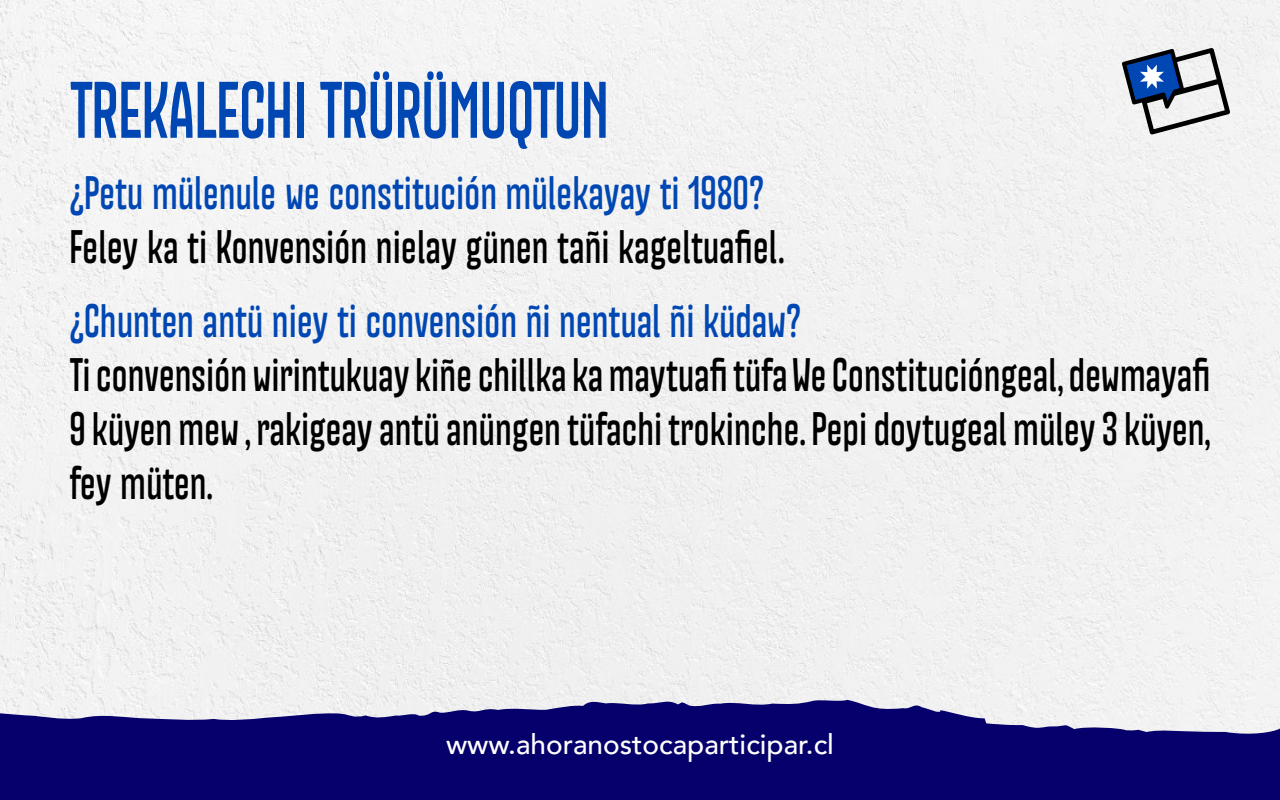
<style>
.page{position:relative;width:1280px;height:800px;background:#fff}
.page>*{position:absolute;margin:0;border:0;box-sizing:border-box;transform-origin:0 0}
.t1{font:500 80px "Mazurquica";letter-spacing:-.015em;color:#0047b3}
.t2{font:500 47px/54px "Mazurquica";letter-spacing:-.005em;color:#000;text-align:justify}
.t3{font:500 47px "Mazurquica";letter-spacing:-.005em;color:#0047b3}
.t4{font:500 28px "Avenir";color:#fff}
</style>
<div class="page">
<div style="left:0;top:0;width:1280px;height:699px;background:#f2f2f2"></div>
<svg style="left:0;top:699px;width:1280px;height:101px;background:#2a2680"></svg>
<svg style="left:1122px;top:48px;width:108px;height:86px"></svg>
<h1 class="t1" style="left:70px;top:58px;width:541px">TREKALECHI TRÜRÜMUQTUN</h1>
<p class="t3" style="left:70px;top:162px;width:696px">¿Petu mülenule we constitución mülekayay ti 1980?</p>
<p class="t2" style="left:70px;top:216px;width:717px">Feley ka ti Konvensión nielay günen tañi kageltuafiel.</p>
<p class="t3" style="left:70px;top:290px;width:733px">¿Chunten antü niey ti convensión ñi nentual ñi küdaw?</p>
<p class="t2" style="left:70px;top:344px;width:1143px">Ti convensión wirintukuay kiñe chillka ka maytuafi tüfa We Constitucióngeal, dewmayafi 9 küyen mew , rakigeay antü anüngen tüfachi trokinche. Pepi doytugeal müley 3 küyen, fey müten.</p>
<p class="t4" style="left:446px;top:720px;width:389px">www.ahoranostocaparticipar.cl</p>
</div>
